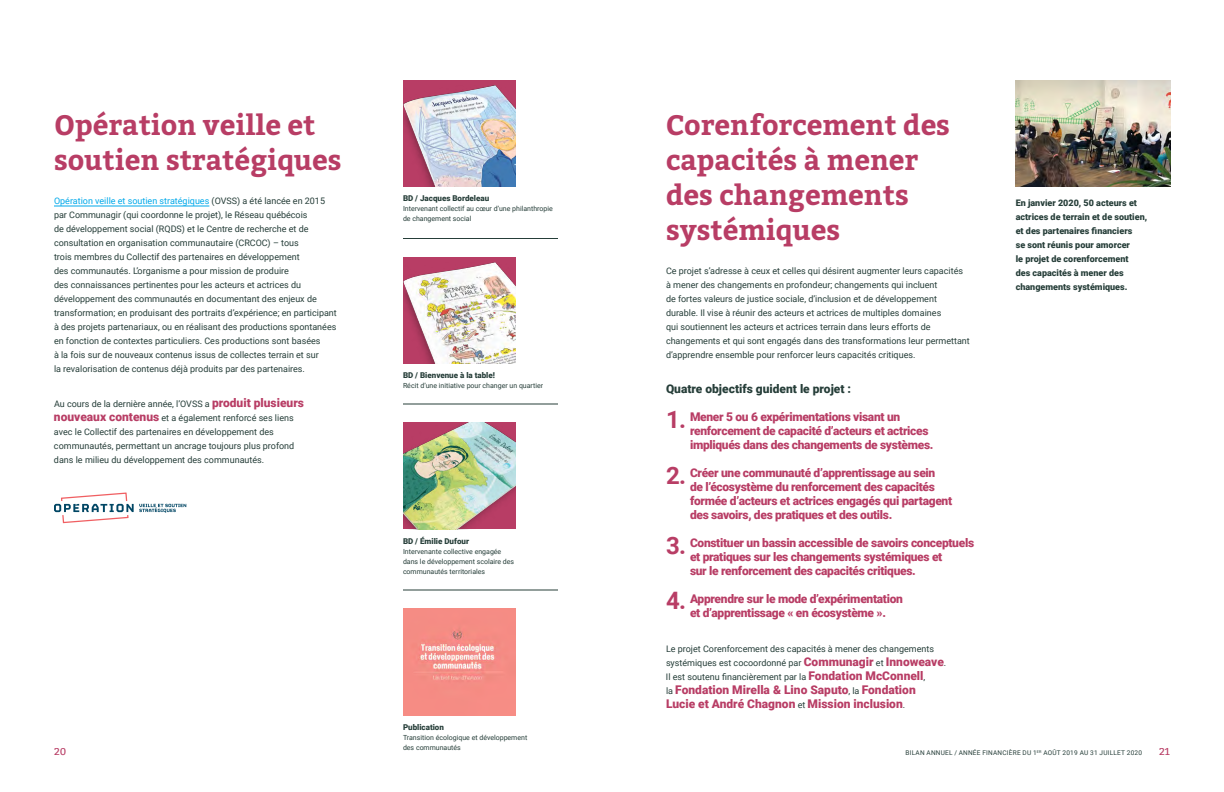
<style>
.page{position:relative;width:1224px;height:792px;background:#fff}
.page>*{position:absolute;margin:0;border:0;box-sizing:border-box;transform-origin:0 0}
.t1{font:700 28px/35px "Bitter";color:#b83d65}
.t2{font:700 24px "Roboto";color:#b83d65}
.t3{font:900 12px/14px "Roboto";letter-spacing:-.025em;color:#b83d65}
.t4{font:900 12px/14px "Roboto";color:#b83d65}
.t5{font:900 12px "Roboto";color:#263e39}
.t6{font:10px "Bitter";color:#b83d65}
.t7{font:9px/14px "Roboto";color:#263e39}
.t8{font:900 9px/14px "Roboto";color:#263e39}
.t9{font:900 8px "Roboto";color:#263e39}
.t10{font:7px/10px "Roboto";color:#263e39}
.t11{font:6.5px "Roboto";letter-spacing:.035em;color:#263e39}
.s1{color:#00a9ea}
.s2{font-weight:900;font-size:12px;color:#b83d65}
.s3{font-weight:400;font-size:9px;color:#263e39}
</style>
<div class="page">
<hr style="left:54px;top:206px;width:155px;height:1px;background:#00a9ea">
<hr style="left:403px;top:238px;width:155px;height:1px;background:#263e39">
<hr style="left:403px;top:404px;width:155px;height:1px;background:#263e39">
<hr style="left:403px;top:590px;width:155px;height:1px;background:#263e39">
<div style="left:403px;top:80px;width:112px;height:107px;background:#b83d65"></div>
<img style="left:403px;top:86px;width:112px;height:101px">
<div style="left:403px;top:257px;width:112px;height:107px;background:#b83d65"></div>
<img style="left:403px;top:263px;width:112px;height:101px">
<img style="left:403px;top:422px;width:112px;height:108px">
<img style="left:403px;top:608px;width:112px;height:108px">
<svg style="left:54px;top:492px;width:132px;height:31px"></svg>
<img style="left:1016px;top:80px;width:155px;height:107px">
<h1 class="t1" style="left:54px;top:108px;width:289px">Opération veille et soutien stratégiques</h1>
<p class="t7" style="left:54px;top:193px;width:284px"><span class="s1">Opération veille et soutien stratégiques</span> (OVSS) a été lancée en 2015 par Communagir (qui coordonne le projet), le Réseau québécois<br>de développement social (RQDS) et le Centre de recherche et de consultation en organisation communautaire (CRCOC) – tous<br>trois membres du Collectif des partenaires en développement<br>des communautés. L’organisme a pour mission de produire<br>des connaissances pertinentes pour les acteurs et actrices du développement des communautés en documentant des enjeux de transformation; en produisant des portraits d’expérience; en participant à des projets partenariaux, ou en réalisant des productions spontanées en fonction de contextes particuliers. Ces productions sont basées<br>à la fois sur de nouveaux contenus issus de collectes terrain et sur<br>la revalorisation de contenus déjà produits par des partenaires.</p>
<p class="t7" style="left:54px;top:397px;width:252px">Au cours de la dernière année, l’OVSS a <span class="s2">produit plusieurs nouveaux contenus</span> et a également renforcé ses liens avec le Collectif des partenaires en développement des communautés, permettant un ancrage toujours plus profond dans le milieu du développement des communautés.</p>
<p class="t9" style="left:403px;top:193px;width:88px">BD / Jacques Bordeleau</p>
<p class="t10" style="left:403px;top:203px;width:151px">Intervenant collectif au cœur d’une philanthropie de changement social</p>
<p class="t9" style="left:403px;top:370px;width:94px">BD / Bienvenue à la table!</p>
<p class="t10" style="left:403px;top:380px;width:142px">Récit d’une initiative pour changer un quartier</p>
<p class="t9" style="left:403px;top:535px;width:68px">BD / Émilie Dufour</p>
<p class="t10" style="left:403px;top:546px;width:113px">Intervenante collective engagée dans le développement scolaire des communautés territoriales</p>
<h1 class="t1" style="left:666px;top:108px;width:286px">Corenforcement des capacités à mener des changements systémiques</h1>
<p class="t7" style="left:666px;top:263px;width:305px">Ce projet s’adresse à ceux et celles qui désirent augmenter leurs capacités à mener des changements en profondeur; changements qui incluent<br>de fortes valeurs de justice sociale, d’inclusion et de développement durable. Il vise à réunir des acteurs et actrices de multiples domaines<br>qui soutiennent les acteurs et actrices terrain dans leurs efforts de changements et qui sont engagés dans des transformations leur permettant d’apprendre ensemble pour renforcer leurs capacités critiques.</p>
<h3 class="t5" style="left:666px;top:380px;width:187px">Quatre objectifs guident le projet :</h3>
<h3 class="t3" style="left:690px;top:409px;width:245px">Mener 5 ou 6 expérimentations visant un renforcement de capacité d’acteurs et actrices impliqués dans des changements de systèmes.</h3>
<h3 class="t3" style="left:690px;top:465px;width:264px">Créer une communauté d’apprentissage au sein<br>de l’écosystème du renforcement des capacités formée d’acteurs et actrices engagés qui partagent des savoirs, des pratiques et des outils.</h3>
<h3 class="t3" style="left:690px;top:535px;width:286px">Constituer un bassin accessible de savoirs conceptuels et pratiques sur les changements systémiques et<br>sur le renforcement des capacités critiques.</h3>
<h3 class="t3" style="left:690px;top:591px;width:214px">Apprendre sur le mode d’expérimentation et d’apprentissage « en écosystème ».</h3>
<p class="t7" style="left:666px;top:641px;width:282px">Le projet Corenforcement des capacités à mener des changements systémiques est cocoordonné par <span class="s2">Communagir</span> et <span class="s2">Innoweave</span>.<br>Il est soutenu financièrement par la <span class="s2">Fondation McConnell</span>,</p>
<h3 class="t4" style="left:666px;top:682px;width:251px"><span class="s3">la</span> Fondation Mirella &amp; Lino Saputo<span class="s3">, la</span> Fondation<br>Lucie et André Chagnon <span class="s3">et</span> Mission inclusion<span class="s3">.</span></h3>
<h2 class="t2" style="left:666px;top:402px;width:22px">1.</h2>
<h2 class="t2" style="left:666px;top:459px;width:22px">2.</h2>
<h2 class="t2" style="left:666px;top:529px;width:22px">3.</h2>
<h2 class="t2" style="left:666px;top:584px;width:22px">4.</h2>
<p class="t8" style="left:1016px;top:195px;width:133px">En janvier 2020, 50 acteurs et actrices de terrain et de soutien, et des partenaires financiers<br>se sont réunis pour amorcer<br>le projet de corenforcement<br>des capacités à mener des changements systémiques.</p>
<p class="t9" style="left:403px;top:721px;width:42px">Publication</p>
<p class="t10" style="left:403px;top:732px;width:126px">Transition écologique et développement des communautés</p>
<p class="t6" style="left:54px;top:746px;width:14px">20</p>
<p class="t6" style="left:1159px;top:746px;width:12px">21</p>
<p class="t11" style="left:906px;top:748px;width:238px">BILAN ANNUEL / ANNÉE FINANCIÈRE DU 1<sup>ER</sup> AOÛT 2019 AU 31 JUILLET 2020</p>
</div>
